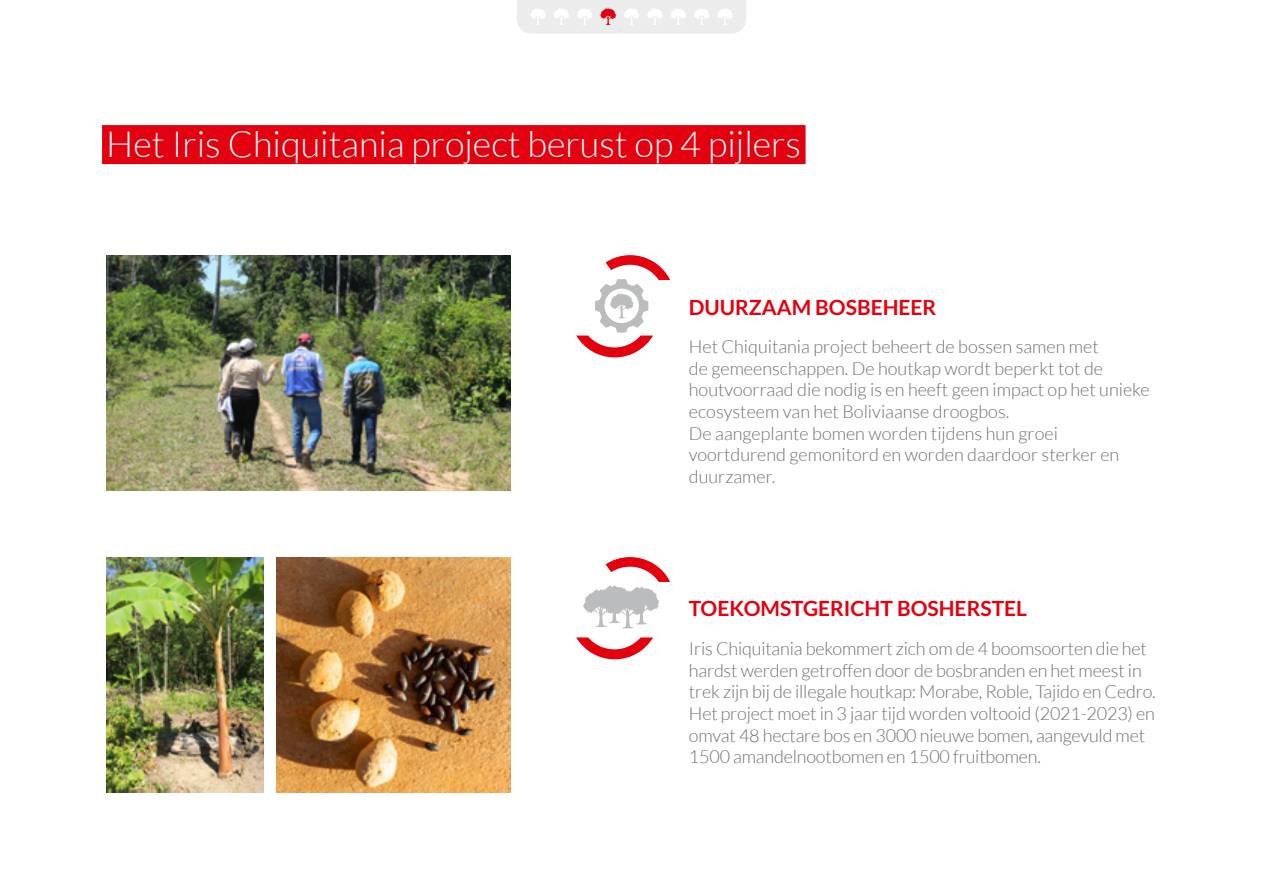
<style>
.page{position:relative;width:1263px;height:893px;background:#fff}
.page>*{position:absolute;margin:0;border:0;box-sizing:border-box;transform-origin:0 0}
.t1{font:300 36px "Lato";color:#fff}
.t2{font:700 21px "Lato";color:#e3000f}
.t3{font:300 18px/21.6px "Lato";letter-spacing:-.01em;color:#6f6f6e}
</style>
<div class="page">
<div style="left:102px;top:125px;width:703px;height:39px;background:#e3000f"></div>
<img style="left:106px;top:255px;width:404px;height:236px">
<img style="left:276px;top:557px;width:234px;height:235px">
<img style="left:106px;top:557px;width:157px;height:235px">
<svg style="left:576px;top:255px;width:94px;height:102px"></svg>
<svg style="left:576px;top:637px;width:77px;height:22px"></svg>
<svg style="left:583px;top:557px;width:87px;height:71px"></svg>
<svg style="left:517px;top:0;width:229px;height:34px"></svg>
<p class="t1" style="left:106px;top:124px;width:696px">Het Iris Chiquitania project berust op 4 pijlers</p>
<p class="t2" style="left:689px;top:295px;width:249px">DUURZAAM BOSBEHEER</p>
<p class="t3" style="left:689px;top:336px;width:462px">Het Chiquitania project beheert de bossen samen met<br>de gemeenschappen. De houtkap wordt beperkt tot de houtvoorraad die nodig is en heeft geen impact op het unieke ecosysteem van het Boliviaanse droogbos.<br>De aangeplante bomen worden tijdens hun groei voortdurend gemonitord en worden daardoor sterker en duurzamer.</p>
<p class="t2" style="left:689px;top:597px;width:340px">TOEKOMSTGERICHT BOSHERSTEL</p>
<p class="t3" style="left:689px;top:638px;width:468px">Iris Chiquitania bekommert zich om de 4 boomsoorten die het hardst werden getroffen door de bosbranden en het meest in trek zijn bij de illegale houtkap: Morabe, Roble, Tajido en Cedro.<br>Het project moet in 3 jaar tijd worden voltooid (2021-2023) en omvat 48 hectare bos en 3000 nieuwe bomen, aangevuld met 1500 amandelnootbomen en 1500 fruitbomen.</p>
</div>
